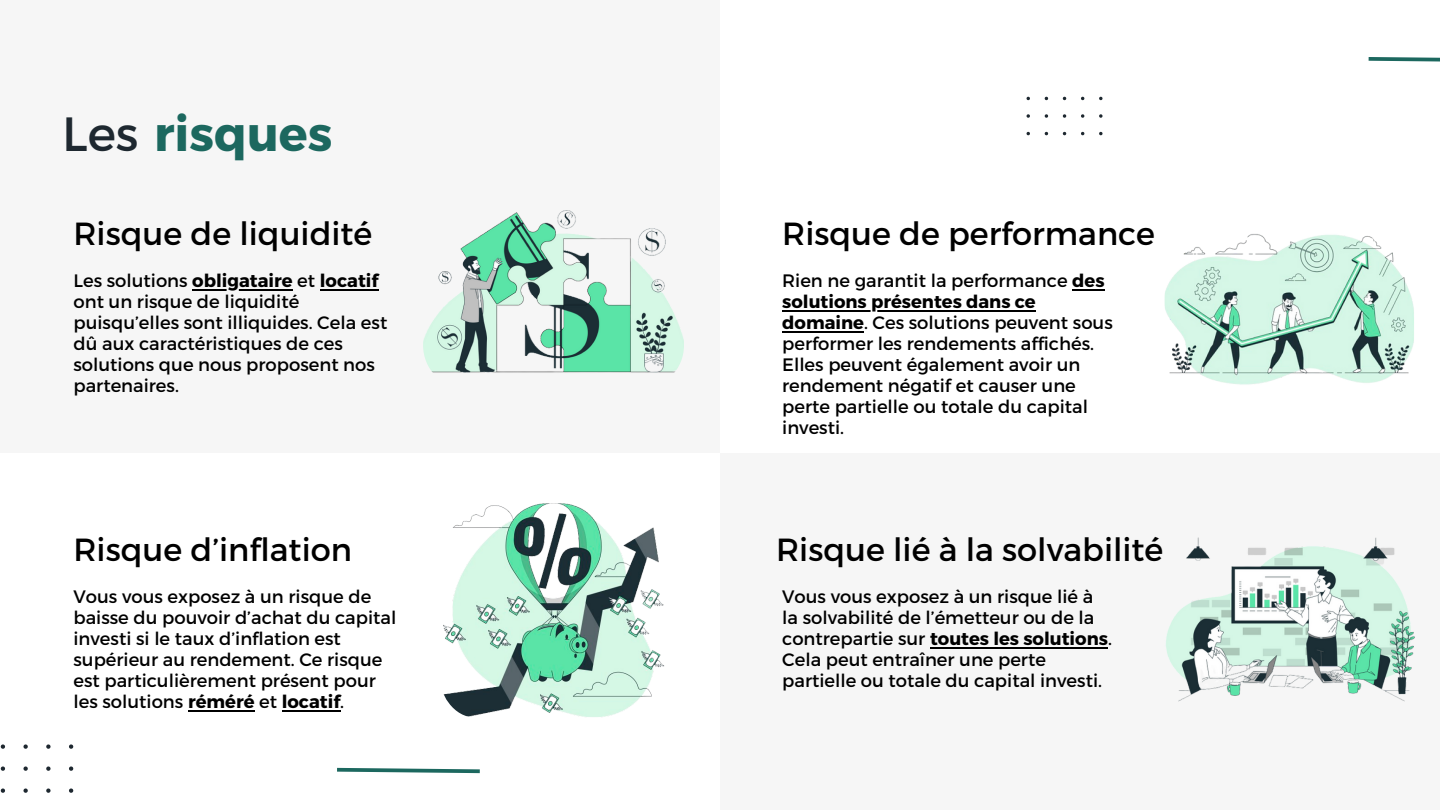
<style>
.page{position:relative;width:1440px;height:810px;background:#fff}
.page>*{position:absolute;margin:0;border:0;box-sizing:border-box;transform-origin:0 0}
.t1{font:700 48px "Montserrat";color:#1c685f}
.t2{font:32px "Montserrat";color:#000}
.t3{font:18px/21px "Montserrat";color:#000}
.t4{font:700 18px "Montserrat";color:#000}
.s1{font-weight:400;color:#1e2830}
.s2{font-weight:400}
.s3{font-weight:700}
</style>
<div class="page">
<div style="left:0;top:0;width:720px;height:453px;background:#f6f6f6"></div>
<svg style="left:1368px;top:57px;width:72px;height:5px"></svg>
<svg style="left:1026px;top:96px;width:77px;height:39px"></svg>
<svg style="left:0;top:744px;width:73px;height:49px"></svg>
<svg style="left:337px;top:767px;width:143px;height:7px"></svg>
<div style="left:720px;top:453px;width:720px;height:357px;background:#f6f6f6"></div>
<img style="left:443px;top:503px;width:222px;height:214px">
<img style="left:1156px;top:529px;width:266px;height:181px;border-radius:42px">
<img style="left:423px;top:201px;width:261px;height:187px;border-radius:42px">
<img style="left:1165px;top:222px;width:249px;height:174px;border-radius:40px">
<hr style="left:192px;top:289px;width:101px;height:1px;background:#000">
<hr style="left:320px;top:289px;width:58px;height:1px;background:#000">
<hr style="left:188px;top:710px;width:67px;height:1px;background:#000">
<hr style="left:282px;top:710px;width:58px;height:1px;background:#000">
<hr style="left:930px;top:647px;width:178px;height:1px;background:#000">
<hr style="left:1072px;top:289px;width:33px;height:1px;background:#000">
<hr style="left:782px;top:310px;width:254px;height:1px;background:#000">
<hr style="left:782px;top:331px;width:82px;height:1px;background:#000">
<p class="t1" style="left:62px;top:103px;width:272px"><span class="s1">Les</span> risques</p>
<p class="t2" style="left:74px;top:213px;width:300px">Risque de liquidité</p>
<h3 class="t4" style="left:74px;top:269px;width:306px"><span class="s2">Les solutions</span> obligataire <span class="s2">et</span> locatif</h3>
<p class="t3" style="left:74px;top:291px;width:315px">ont un risque de liquidité puisqu’elles sont illiquides. Cela est dû aux caractéristiques de ces solutions que nous proposent nos partenaires.</p>
<p class="t2" style="left:74px;top:529px;width:280px">Risque d’inflation</p>
<h3 class="t3" style="left:74px;top:586px;width:324px">Vous vous exposez à un risque de baisse du pouvoir d’achat du capital investi si le taux d’inflation est supérieur au rendement. Ce risque est particulièrement présent pour les solutions <span class="s3">réméré</span> et <span class="s3">locatif</span>.</h3>
<h3 class="t2" style="left:782px;top:213px;width:374px">Risque de performance</h3>
<p class="t3" style="left:782px;top:270px;width:324px">Rien ne garantit la performance <span class="s3">des</span></p>
<p class="t3" style="left:782px;top:291px;width:332px"><span class="s3">solutions présentes dans ce domaine</span>. Ces solutions peuvent sous performer les rendements affichés.<br>Elles peuvent également avoir un rendement négatif et causer une perte partielle ou totale du capital investi.</p>
<p class="t2" style="left:776px;top:529px;width:389px">Risque lié à la solvabilité</p>
<p class="t3" style="left:782px;top:586px;width:331px">Vous vous exposez à un risque lié à la solvabilité de l’émetteur ou de la contrepartie sur <span class="s3">toutes les solutions</span>.<br>Cela peut entraîner une perte partielle ou totale du capital investi.</p>
</div>
